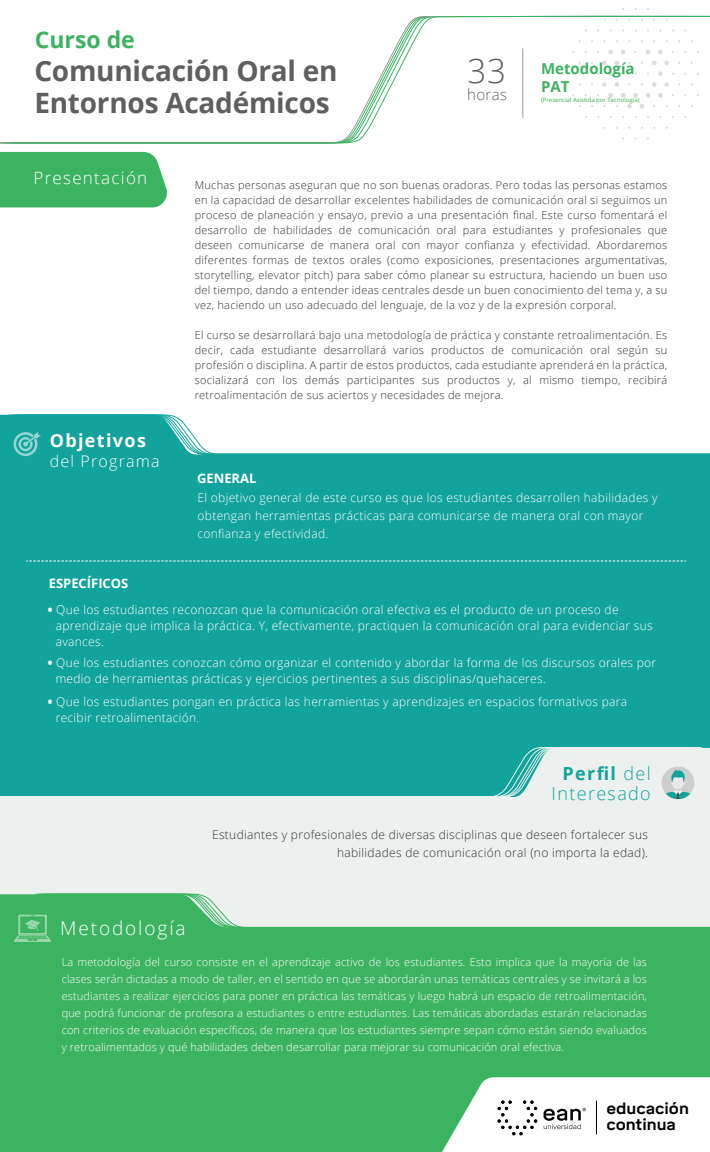
<style>
.page{position:relative;width:710px;height:1152px;background:#fff}
.page>*{position:absolute;margin:0;border:0;box-sizing:border-box;transform-origin:0 0}
.t1{font:300 33.2px "Open Sans";color:#5e5f5f}
.t2{font:700 28px/32px "Open Sans";letter-spacing:-.01em;color:#5e5f5f}
.t3{font:700 23px "Open Sans";color:#3cb361}
.t4{font:300 19px "Open Sans";letter-spacing:.1em;color:#fff}
.t5{font:300 18px/20px "Open Sans";letter-spacing:.075em;color:#12a39d;text-align:right}
.t6{font:700 18px "Open Sans";letter-spacing:.075em;color:#fff}
.t7{font:300 17px "Open Sans";letter-spacing:.075em;color:#fff}
.t8{font:300 16px "Open Sans";letter-spacing:.075em;color:#fff}
.t9{font:700 15.7px/15.4px "Mikro";color:#010101}
.t10{font:300 15.1px "Open Sans";letter-spacing:.025em;color:#5e5f5f}
.t11{font:700 15px/18px "Open Sans";color:#3cb361}
.t12{font:700 13px "Open Sans";color:#fff}
.t13{font:300 12px/16px "Open Sans";letter-spacing:.025em;color:#fff}
.t14{font:300 12px/18px "Open Sans";letter-spacing:.025em;color:#333;text-align:right}
.t15{font:300 11px/15px "Open Sans";letter-spacing:.025em;color:#333;text-align:justify}
.t16{font:300 11px/17px "Open Sans";letter-spacing:.01em;color:#fff;text-align:justify}
.t17{font:6px "Open Sans";color:#3daa52}
.s1{font-weight:800}
.s2{font-weight:700}
</style>
<div class="page">
<div style="left:0;top:152px;width:167px;height:55px;background:#3cb361"></div>
<div style="left:0;top:415px;width:710px;height:333px;background:#12a39d"></div>
<div style="left:0;top:748px;width:710px;height:146px;background:#ecf0ee"></div>
<svg style="left:27px;top:561px;width:657px;height:1px"></svg>
<div style="left:0;top:894px;width:710px;height:258px;background:#3cb361"></div>
<svg style="left:663px;top:797px;width:29px;height:2px"></svg>
<svg style="left:8px;top:415px;width:702px;height:41px"></svg>
<svg style="left:0;top:747px;width:697px;height:50px;background:#49b6b1"></svg>
<svg style="left:14px;top:894px;width:696px;height:48px;background:#93d1a6"></svg>
<svg style="left:10px;top:16px;width:700px;height:128px"></svg>
<svg style="left:430px;top:1077px;width:280px;height:75px"></svg>
<hr style="left:596px;top:1100px;width:1px;height:34px;background:#010101">
<h3 class="t3" style="left:35px;top:23px;width:102px">Curso de</h3>
<h2 class="t2" style="left:34px;top:54px;width:305px">Comunicación Oral en<br>Entornos Académicos</h2>
<h1 class="t1" style="left:467px;top:48px;width:40px">33</h1>
<h3 class="t10" style="left:467px;top:84px;width:41px">horas</h3>
<h3 class="t11" style="left:541px;top:60px;width:95px">Metodología<br>PAT</h3>
<p class="t17" style="left:541px;top:96px;width:100px">(Presencial Asistida por Tecnología)</p>
<h3 class="t7" style="left:33px;top:166px;width:115px">Presentación</h3>
<h3 class="t6" style="left:50px;top:427px;width:98px">Objetivos</h3>
<h3 class="t8" style="left:50px;top:450px;width:111px">del Programa</h3>
<p class="t15" style="left:195px;top:177px;width:474px">Muchas personas aseguran que no son buenas oradoras. Pero todas las personas estamos en la capacidad de desarrollar excelentes habilidades de comunicación oral si seguimos un proceso de planeación y ensayo, previo a una presentación final. Este curso fomentará el desarrollo de habilidades de comunicación oral para estudiantes y profesionales que deseen comunicarse de manera oral con mayor confianza y efectividad. Abordaremos diferentes formas de textos orales (como exposiciones, presentaciones argumentativas, storytelling, elevator pitch) para saber cómo planear su estructura, haciendo un buen uso del tiempo, dando a entender ideas centrales desde un buen conocimiento del tema y, a su vez, haciendo un uso adecuado del lenguaje, de la voz y de la expresión corporal.</p>
<p class="t15" style="left:195px;top:327px;width:474px">El curso se desarrollará bajo una metodología de práctica y constante retroalimentación. Es decir, cada estudiante desarrollará varios productos de comunicación oral según su profesión o disciplina. A partir de estos productos, cada estudiante aprenderá en la práctica, socializará con los demás participantes sus productos y, al mismo tiempo, recibirá retroalimentación de sus aciertos y necesidades de mejora.</p>
<p class="t12" style="left:197px;top:469px;width:61px">GENERAL</p>
<p class="t13" style="left:198px;top:488px;width:461px;line-height:18px">El objetivo general de este curso es que los estudiantes desarrollen habilidades y obtengan herramientas prácticas para comunicarse de manera oral con mayor confianza y efectividad.</p>
<p class="t12" style="left:49px;top:574px;width:81px">ESPECÍFICOS</p>
<p class="t13" style="left:56px;top:601px;width:598px;text-indent:-8px"><span class="s1">•</span> Que los estudiantes reconozcan que la comunicación oral efectiva es el producto de un proceso de aprendizaje que implica la práctica. Y, efectivamente, practiquen la comunicación oral para evidenciar sus avances.</p>
<p class="t13" style="left:56px;top:654px;width:602px;text-indent:-8px"><span class="s1">•</span> Que los estudiantes conozcan cómo organizar el contenido y abordar la forma de los discursos orales por medio de herramientas prácticas y ejercicios pertinentes a sus disciplinas/quehaceres.</p>
<p class="t13" style="left:56px;top:693px;width:573px;text-indent:-8px"><span class="s1">•</span> Que los estudiantes pongan en práctica las herramientas y aprendizajes en espacios formativos para recibir retroalimentación.</p>
<h3 class="t5" style="left:551px;top:763px;width:101px"><span class="s2">Perfil</span> del<br>Interesado</h3>
<p class="t14" style="left:212px;top:825px;width:437px">Estudiantes y profesionales de diversas disciplinas que deseen fortalecer sus habilidades de comunicación oral (no importa la edad).</p>
<h3 class="t4" style="left:60px;top:914px;width:127px">Metodología</h3>
<p class="t16" style="left:62px;top:953px;width:587px">La metodología del curso consiste en el aprendizaje activo de los estudiantes. Esto implica que la mayoría de las clases serán dictadas a modo de taller, en el sentido en que se abordarán unas temáticas centrales y se invitará a los estudiantes a realizar ejercicios para poner en práctica las temáticas y luego habrá un espacio de retroalimentación, que podrá funcionar de profesora a estudiantes o entre estudiantes. Las temáticas abordadas estarán relacionadas con criterios de evaluación específicos, de manera que los estudiantes siempre sepan cómo están siendo evaluados y retroalimentados y qué habilidades deben desarrollar para mejorar su comunicación oral efectiva.</p>
<h3 class="t9" style="left:606px;top:1101px;width:84px">educación continua</h3>
</div>
